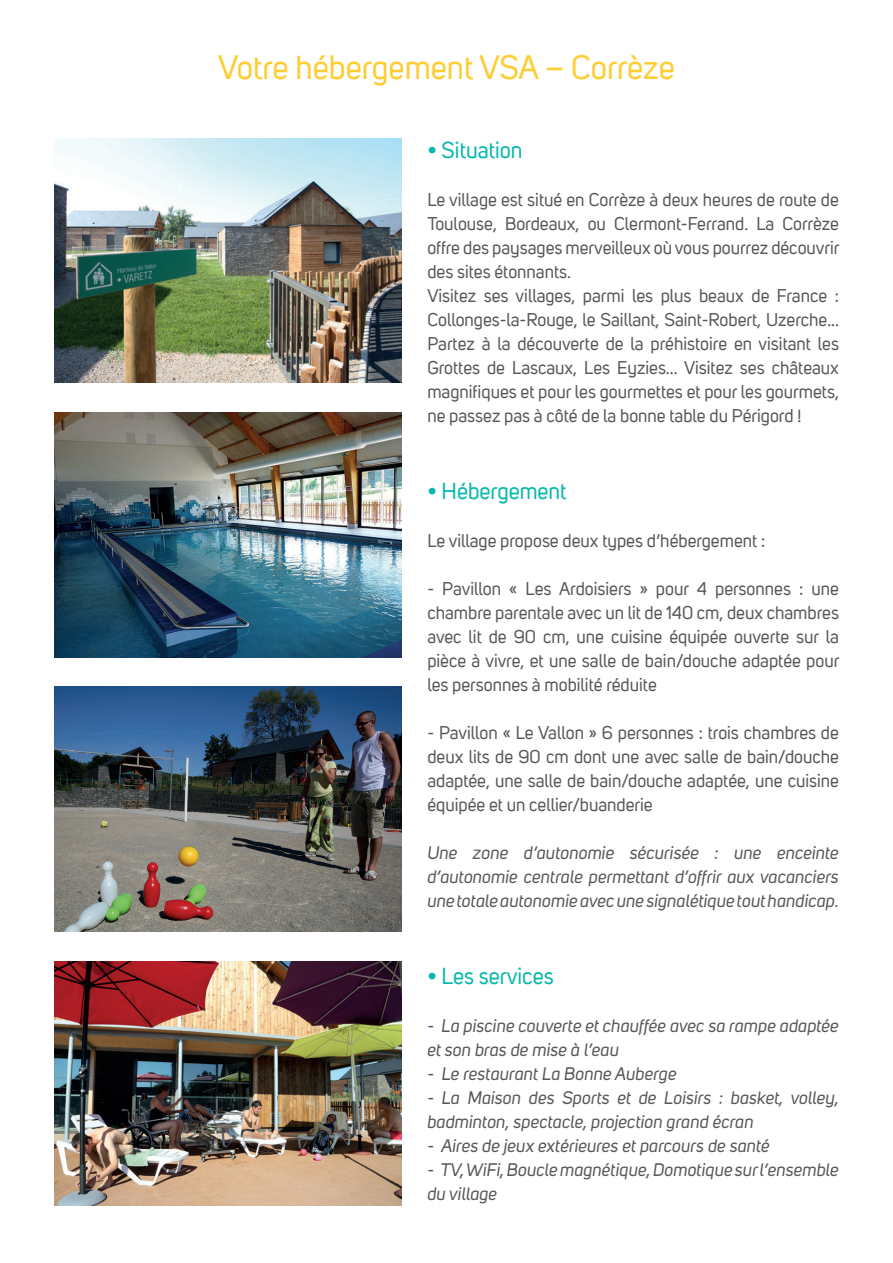
<style>
.page{position:relative;width:893px;height:1263px;background:#fff}
.page>*{position:absolute;margin:0;border:0;box-sizing:border-box;transform-origin:0 0}
.t1{font:33px "Uni Sans";color:#fecd33}
.t2{font:22.5px "Uni Sans";color:#06b9ab}
.t3{font:18px/24px "Uni Sans";color:#57585a;text-align:justify}
.t4{font:italic 18px/24px "Uni Sans";color:#57585a}
</style>
<div class="page">
<img style="left:54px;top:138px;width:348px;height:245px">
<img style="left:54px;top:412px;width:348px;height:245px">
<img style="left:54px;top:687px;width:348px;height:244px">
<img style="left:54px;top:961px;width:348px;height:244px">
<h1 class="t1" style="left:218px;top:48px;width:458px">Votre hébergement VSA – Corrèze</h1>
<p class="t2" style="left:427px;top:138px;width:97px">• Situation</p>
<p class="t3" style="left:427px;top:188px;width:413px;text-align:left">Le village est situé en Corrèze à deux heures de route de Toulouse, Bordeaux, ou Clermont-Ferrand. La Corrèze offre des paysages merveilleux où vous pourrez découvrir des sites étonnants.<br>Visitez ses villages, parmi les plus beaux de France :<br>Collonges-la-Rouge, le Saillant, Saint-Robert, Uzerche...<br>Partez à la découverte de la préhistoire en visitant les Grottes de Lascaux, Les Eyzies... Visitez ses châteaux magnifiques et pour les gourmettes et pour les gourmets, ne passez pas à côté de la bonne table du Périgord !</p>
<p class="t2" style="left:427px;top:478px;width:141px">• Hébergement</p>
<p class="t3" style="left:427px;top:529px;width:339px">Le village propose deux types d’hébergement :</p>
<p class="t3" style="left:427px;top:577px;width:413px">- Pavillon « Les Ardoisiers » pour 4 personnes : une chambre parentale avec un lit de 140 cm, deux chambres avec lit de 90 cm, une cuisine équipée ouverte sur la pièce à vivre, et une salle de bain/douche adaptée pour les personnes à mobilité réduite</p>
<p class="t3" style="left:427px;top:721px;width:413px">- Pavillon « Le Vallon » 6 personnes : trois chambres de deux lits de 90 cm dont une avec salle de bain/douche adaptée, une salle de bain/douche adaptée, une cuisine équipée et un cellier/buanderie</p>
<p class="t4" style="left:427px;top:840px;width:413px;text-align:justify">Une zone d’autonomie sécurisée : une enceinte d’autonomie centrale permettant d’offrir aux vacanciers une totale autonomie avec une signalétique tout handicap.</p>
<p class="t2" style="left:427px;top:963px;width:128px">• Les services</p>
<p class="t4" style="left:427px;top:1013px;width:413px">- La piscine couverte et chauffée avec sa rampe adaptée et son bras de mise à l’eau</p>
<p class="t4" style="left:427px;top:1061px;width:251px">- Le restaurant La Bonne Auberge</p>
<p class="t4" style="left:427px;top:1085px;width:413px">- La Maison des Sports et de Loisirs : basket, volley, badminton, spectacle, projection grand écran</p>
<p class="t4" style="left:427px;top:1133px;width:344px">- Aires de jeux extérieures et parcours de santé</p>
<p class="t4" style="left:427px;top:1157px;width:413px">- TV, WiFi, Boucle magnétique, Domotique sur l’ensemble du village</p>
</div>
